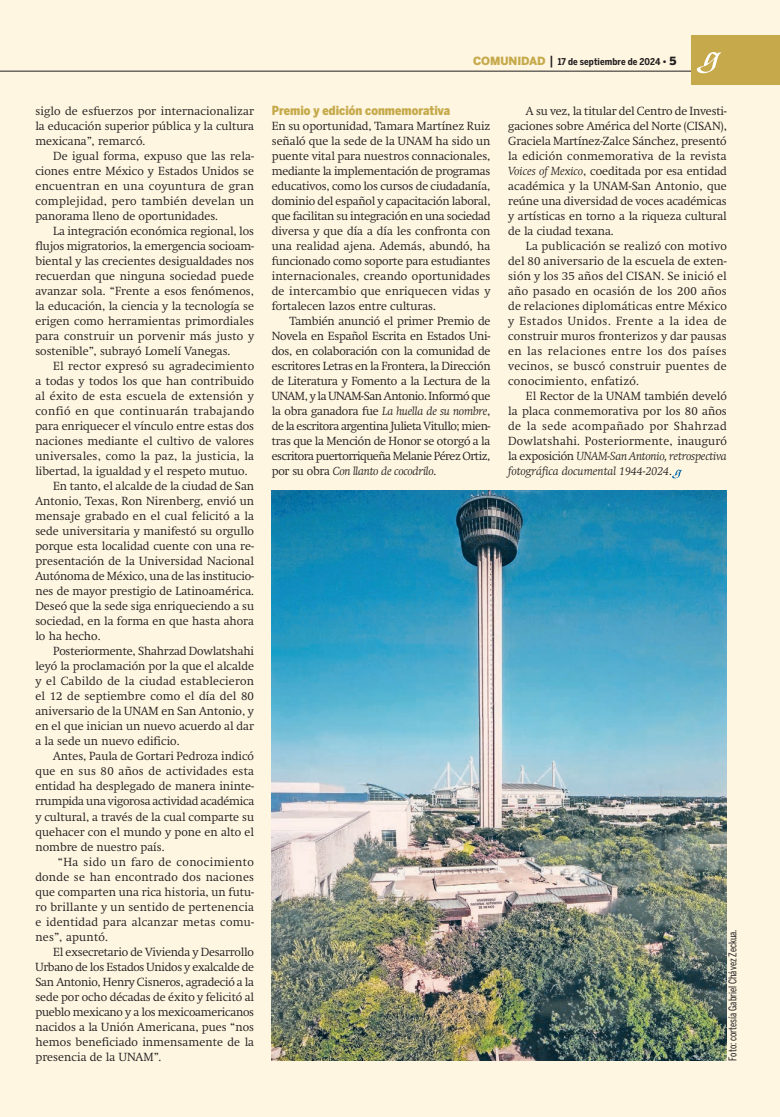
<style>
.page{position:relative;width:780px;height:1117px;background:#fff}
.page>*{position:absolute;margin:0;border:0;box-sizing:border-box;transform-origin:0 0}
.t1{font:900 12.5px "Benton Sans Cond";color:#c5a94a}
.t2{font:300 11.62px/15px "Swift";color:#231f20;text-align:justify}
.t3{font:300 11.62px "Swift";letter-spacing:.02em;color:#231f20}
.t4{font:300 11.62px "Swift";letter-spacing:-.02em;color:#231f20}
.t5{font:300 11.62px "Swift";letter-spacing:-.025em;color:#231f20}
.t6{font:300 11.62px "Swift";letter-spacing:.03em;color:#231f20}
.t7{font:300 11.62px "Swift";letter-spacing:.025em;color:#231f20}
.t8{font:300 11.62px "Swift";letter-spacing:.035em;color:#231f20}
.t9{font:10.62px "Benton Sans Comp";color:#231f20}
.t10{font:700 9.38px "Benton Sans Cond";letter-spacing:.01em;color:#231f20}
.s1{font-family:"Benton Sans";font-weight:900;font-size:11.25px;color:#c5a94a}
.s2{font-weight:500;font-size:12.5px}
.s3{font-family:"Benton Sans";font-weight:900}
.s4{font-family:"Benton Sans";font-weight:900;font-size:11.25px}
.s5{font-style:italic}
</style>
<div class="page">
<div style="left:0;top:0;width:779px;height:1116px;background:#fef6e1"></div>
<hr style="left:0;top:71px;width:726px;height:1px;background:#231f20">
<div style="left:691px;top:35px;width:88px;height:50px;background:#c5a94a"></div>
<svg style="left:696px;top:52px;width:26px;height:21px"></svg>
<img style="left:272px;top:490px;width:454px;height:570px">
<svg style="left:672px;top:469px;width:10px;height:9px"></svg>
<p class="t2" style="left:35px;top:103px;width:220px">siglo de esfuerzos por internacionalizar la educación superior pública y la cultura mexicana”, remarcó.</p>
<p class="t2" style="left:35px;top:148px;width:220px;text-indent:18px">De igual forma, expuso que las rela&shy;ciones entre México y Estados Unidos se encuentran en una coyuntura de gran complejidad, pero también develan un panorama lleno de oportunidades.</p>
<p class="t2" style="left:35px;top:223px;width:220px;text-indent:18px">La integración económica regional, los flujos migratorios, la emergencia socioam&shy;biental y las crecientes desigualdades nos recuerdan que ninguna sociedad puede avanzar sola. “Frente a esos fenómenos, la educación, la ciencia y la tecnología se erigen como herramientas primordiales para construir un porvenir más justo y sostenible”, subrayó Lomelí Vanegas.</p>
<p class="t2" style="left:53px;top:358px;width:202px">El rector expresó su agradecimiento</p>
<p class="t2" style="left:35px;top:373px;width:220px">a todas y todos los que han contribuido</p>
<p class="t3" style="left:35px;top:389px;width:220px">al éxito de esta escuela de extensión y</p>
<p class="t6" style="left:35px;top:404px;width:220px">confió en que continuarán trabajando</p>
<p class="t2" style="left:35px;top:418px;width:220px">para enriquecer el vínculo entre estas dos</p>
<p class="t2" style="left:35px;top:433px;width:220px">naciones mediante el cultivo de valores</p>
<p class="t3" style="left:35px;top:449px;width:220px">universales, como la paz, la justicia, la</p>
<p class="t2" style="left:35px;top:463px;width:214px">libertad, la igualdad y el respeto mutuo.</p>
<p class="t2" style="left:53px;top:478px;width:202px">En tanto, el alcalde de la ciudad de San</p>
<p class="t2" style="left:35px;top:493px;width:220px">Antonio, Texas, Ron Nirenberg, envió un</p>
<p class="t2" style="left:35px;top:508px;width:220px">mensaje grabado en el cual felicitó a la</p>
<p class="t2" style="left:35px;top:523px;width:220px">sede universitaria y manifestó su orgullo</p>
<p class="t2" style="left:35px;top:538px;width:220px">porque esta localidad cuente con una re-</p>
<p class="t2" style="left:35px;top:553px;width:220px">presentación de la Universidad Nacional</p>
<p class="t2" style="left:35px;top:568px;width:220px">Autónoma de México, una de las institucio-</p>
<p class="t2" style="left:35px;top:583px;width:220px">nes de mayor prestigio de Latinoamérica.</p>
<p class="t2" style="left:35px;top:598px;width:220px">Deseó que la sede siga enriqueciendo a su</p>
<p class="t2" style="left:35px;top:613px;width:220px">sociedad, en la forma en que hasta ahora</p>
<p class="t2" style="left:35px;top:628px;width:67px">lo ha hecho.</p>
<p class="t2" style="left:53px;top:643px;width:202px">Posteriormente, Shahrzad Dowlatshahi</p>
<p class="t2" style="left:35px;top:658px;width:220px">leyó la proclamación por la que el alcalde</p>
<p class="t3" style="left:35px;top:674px;width:220px">y el Cabildo de la ciudad establecieron</p>
<p class="t2" style="left:35px;top:688px;width:220px">el 12 de septiembre como el día del 80</p>
<p class="t2" style="left:35px;top:703px;width:220px">aniversario de la UNAM en San Antonio, y</p>
<p class="t2" style="left:35px;top:718px;width:220px">en el que inician un nuevo acuerdo al dar</p>
<p class="t2" style="left:35px;top:733px;width:146px">a la sede un nuevo edificio.</p>
<p class="t2" style="left:53px;top:748px;width:202px">Antes, Paula de Gortari Pedroza indicó</p>
<p class="t7" style="left:35px;top:764px;width:220px">que en sus 80 años de actividades esta</p>
<p class="t2" style="left:35px;top:778px;width:220px">entidad ha desplegado de manera ininte-</p>
<p class="t4" style="left:35px;top:794px;width:220px">rrumpida una vigorosa actividad académica</p>
<p class="t2" style="left:35px;top:808px;width:220px">y cultural, a través de la cual comparte su</p>
<p class="t2" style="left:35px;top:823px;width:220px">quehacer con el mundo y pone en alto el</p>
<p class="t2" style="left:35px;top:838px;width:131px">nombre de nuestro país.</p>
<p class="t8" style="left:58px;top:854px;width:198px">“Ha sido un faro de conocimiento</p>
<p class="t3" style="left:35px;top:869px;width:220px">donde se han encontrado dos naciones</p>
<p class="t2" style="left:35px;top:883px;width:220px">que comparten una rica historia, un futu-</p>
<p class="t3" style="left:35px;top:899px;width:220px">ro brillante y un sentido de pertenencia</p>
<p class="t3" style="left:35px;top:914px;width:220px">e identidad para alcanzar metas comu-</p>
<p class="t3" style="left:35px;top:929px;width:74px">nes”, apuntó.</p>
<p class="t2" style="left:53px;top:943px;width:202px">El exsecretario de Vivienda y Desarrollo</p>
<p class="t5" style="left:35px;top:959px;width:220px">Urbano de los Estados Unidos y exalcalde de</p>
<p class="t4" style="left:35px;top:974px;width:220px">San Antonio, Henry Cisneros, agradeció a la</p>
<p class="t2" style="left:35px;top:988px;width:220px">sede por ocho décadas de éxito y felicitó al</p>
<p class="t4" style="left:35px;top:1004px;width:220px">pueblo mexicano y a los mexicoamericanos</p>
<p class="t2" style="left:35px;top:1018px;width:220px">nacidos a la Unión Americana, pues “nos</p>
<p class="t2" style="left:35px;top:1033px;width:220px">hemos beneficiado inmensamente de la</p>
<p class="t2" style="left:35px;top:1048px;width:127px">presencia de la UNAM”.</p>
<p class="t10" style="left:473px;top:56px;width:205px"><span class="s1">COMUNIDAD</span> <span class="s2">|</span> 17 de septiembre de 2024 <span class="s3">•</span> <span class="s4">5</span></p>
<p class="t1" style="left:272px;top:103px;width:180px">Premio y edición conmemorativa</p>
<p class="t2" style="left:272px;top:118px;width:220px">En su oportunidad, Tamara Martínez Ruiz señaló que la sede de la UNAM ha sido un puente vital para nuestros connacionales, mediante la implementación de programas educativos, como los cursos de ciudadanía, dominio del español y capacitación laboral, que facilitan su integración en una sociedad diversa y que día a día les confronta con una realidad ajena. Además, abundó, ha funcionado como soporte para estudiantes internacionales, creando oportunidades de intercambio que enriquecen vidas y fortalecen lazos entre culturas.</p>
<p class="t2" style="left:272px;top:313px;width:220px;text-indent:18px">También anunció el primer Premio de Novela en Español Escrita en Estados Uni&shy;dos, en colaboración con la comunidad de escritores Letras en la Frontera, la Dirección de Literatura y Fomento a la Lectura de la UNAM, y la UNAM-San Antonio. Informó que la obra ganadora fue <span class="s5">La huella de su nombre</span>, de la escritora argentina Julieta Vitullo; mien&shy;tras que la Mención de Honor se otorgó a la escritora puertorriqueña Melanie Pérez Ortiz, por su obra <span class="s5">Con llanto de cocodrilo</span>.</p>
<p class="t2" style="left:508px;top:103px;width:220px;text-indent:18px">A su vez, la titular del Centro de Investi&shy;gaciones sobre América del Norte (CISAN), Graciela Martínez-Zalce Sánchez, presentó la edición conmemorativa de la revista <span class="s5">Voices of Mexico</span>, coeditada por esa entidad académica y la UNAM-San Antonio, que reúne una diversidad de voces académicas y artísticas en torno a la riqueza cultural de la ciudad texana.</p>
<p class="t2" style="left:508px;top:238px;width:220px;text-indent:18px">La publicación se realizó con motivo del 80 aniversario de la escuela de exten&shy;sión y los 35 años del CISAN. Se inició el año pasado en ocasión de los 200 años de relaciones diplomáticas entre México y Estados Unidos. Frente a la idea de construir muros fronterizos y dar pausas en las relaciones entre los dos países vecinos, se buscó construir puentes de conocimiento, enfatizó.</p>
<p class="t2" style="left:508px;top:388px;width:220px;text-indent:18px">El Rector de la UNAM también develó la placa conmemorativa por los 80 años de la sede acompañado por Shahrzad Dowlatshahi. Posteriormente, inauguró la exposición <span class="s5">UNAM-San Antonio, retrospectiva fotográfica documental 1944-2024</span>.</p>
<p class="t9" style="left:726px;top:1060px;width:133px;rotate:-90deg">Foto: cortesía Gabriel Chávez Zeckua.</p>
</div>
